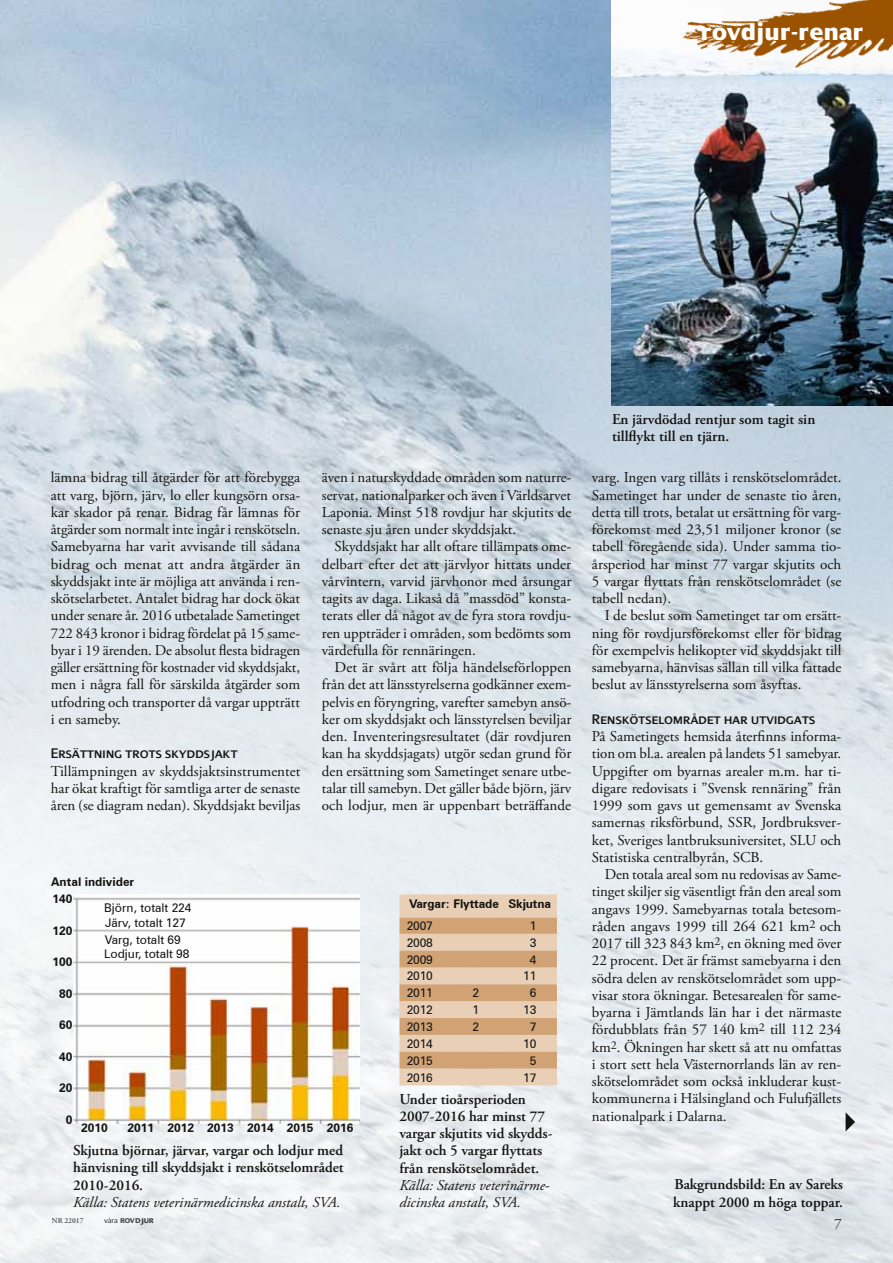
<style>
.page{position:relative;width:893px;height:1263px;background:#fff}
.page>*{position:absolute;margin:0;border:0;box-sizing:border-box;transform-origin:0 0}
.t1{font:24px "Dialog X Bold";color:#fff}
.t2{font:16.5px "Adobe Garamond Pro";color:#141412}
.t3{font:15px/17.2px "Adobe Garamond Pro";color:#141412;text-align:justify}
.t4{font:600 15px/17.2px "Adobe Garamond Pro";color:#141412}
.t5{font:italic 15px/17.2px "Adobe Garamond Pro";color:#141412}
.t6{font:15px "Dialog Small Caps";color:#141412}
.t7{font:12px/15.1px "Zurich BT";color:#141412}
.t8{font:700 12px/17.1px "Zurich BT";color:#141412}
.t9{font:7.5px "Dialog X Bold";letter-spacing:-.03em;color:#141412}
.t10{font:600 7.5px "Adobe Garamond Pro";color:#141412}
.s1{font-family:"Dialog"}
</style>
<div class="page">
<img style="left:0;top:0;width:893px;height:1263px">
<img style="left:73px;top:895px;width:287px;height:228px">
<img style="left:612px;top:0;width:281px;height:406px">
<img style="left:670px;top:0;width:223px;height:102px">
<svg style="left:399px;top:894px;width:158px;height:191px"></svg>
<svg style="left:846px;top:1112px;width:9px;height:19px"></svg>
<h1 class="t1" style="left:700px;top:20px;width:165px">rovdjur-renar</h1>
<p class="t3" style="left:51px;top:469px;width:251px">lämna bidrag till åtgärder för att förebygga att varg, björn, järv, lo eller kungsörn orsa&shy;kar skador på renar. Bidrag får lämnas för åtgärder som normalt inte ingår i renskötseln.<br>Samebyarna har varit avvisande till sådana bidrag och menat att andra åtgärder än skyddsjakt inte är möjliga att använda i ren&shy;skötselarbetet. Antalet bidrag har dock ökat under senare år. 2016 utbetalade Sametinget 722 843 kronor i bidrag fördelat på 15 same&shy;byar i 19 ärenden. De absolut flesta bidragen gäller ersättning för kostnader vid skyddsjakt, men i några fall för särskilda åtgärder som utfodring och transporter då vargar uppträtt i en sameby.</p>
<p class="t6" style="left:51px;top:745px;width:188px">Ersättning trots skyddsjakt</p>
<p class="t3" style="left:51px;top:763px;width:251px">Tillämpningen av skyddsjaktsinstrumentet har ökat kraftigt för samtliga arter de senaste åren (se diagram nedan). Skyddsjakt beviljas</p>
<p class="t3" style="left:322px;top:469px;width:251px">även i naturskyddade områden som naturre&shy;servat, nationalparker och även i Världsarvet Laponia. Minst 518 rovdjur har skjutits de senaste sju åren under skyddsjakt.</p>
<p class="t3" style="left:322px;top:538px;width:251px;text-indent:13px">Skyddsjakt har allt oftare tillämpats ome&shy;delbart efter det att järvlyor hittats under vårvintern, varvid järvhonor med årsungar tagits av daga. Likaså då ”massdöd” konsta&shy;terats eller då något av de fyra stora rovdju&shy;ren uppträder i områden, som bedömts som värdefulla för rennäringen.</p>
<p class="t3" style="left:322px;top:659px;width:251px;text-indent:13px">Det är svårt att följa händelseförloppen från det att länsstyrelserna godkänner exem&shy;pelvis en föryngring, varefter samebyn ansö&shy;ker om skyddsjakt och länsstyrelsen beviljar den. Inventeringsresultatet (där rovdjuren kan ha skyddsjagats) utgör sedan grund för den ersättning som Sametinget senare utbe&shy;talar till samebyn. Det gäller både björn, järv och lodjur, men är uppenbart beträffande</p>
<p class="t8" style="left:51px;top:873px;width:84px">Antal individer<br>140</p>
<p class="t8" style="left:52px;top:922px;width:21px">120</p>
<p class="t8" style="left:52px;top:953px;width:21px">100</p>
<p class="t8" style="left:59px;top:985px;width:15px">80</p>
<p class="t8" style="left:59px;top:1016px;width:15px">60</p>
<p class="t8" style="left:59px;top:1048px;width:15px">40</p>
<p class="t8" style="left:59px;top:1079px;width:15px">20</p>
<p class="t8" style="left:66px;top:1111px;width:8px">0</p>
<p class="t7" style="left:104px;top:900px;width:89px">Björn, totalt 224<br>Järv, totalt 127</p>
<p class="t7" style="left:104px;top:933px;width:87px;line-height:14.2px">Varg, totalt 69<br>Lodjur, totalt 98</p>
<p class="t8" style="left:81px;top:1119px;width:28px">2010</p>
<p class="t8" style="left:128px;top:1119px;width:227px">2011 2012 2013 2014 2015 2016</p>
<p class="t4" style="left:73px;top:1142px;width:272px;text-align:justify">Skjutna björnar, järvar, vargar och lodjur med hänvisning till skyddsjakt i renskötselområdet 2010-2016.</p>
<p class="t5" style="left:73px;top:1194px;width:269px">Källa: Statens veterinärmedicinska anstalt, SVA.</p>
<p class="t8" style="left:409px;top:895px;width:143px">Vargar: Flyttade Skjutna</p>
<p class="t7" style="left:407px;top:918px;width:28px">2007</p>
<p class="t7" style="left:530px;top:918px;width:8px">1</p>
<p class="t7" style="left:407px;top:935px;width:28px">2008</p>
<p class="t7" style="left:530px;top:935px;width:8px">3</p>
<p class="t7" style="left:407px;top:952px;width:28px">2009</p>
<p class="t7" style="left:530px;top:952px;width:8px">4</p>
<p class="t7" style="left:407px;top:968px;width:28px">2010</p>
<p class="t7" style="left:523px;top:968px;width:15px">11</p>
<p class="t7" style="left:407px;top:985px;width:28px">2011</p>
<p class="t7" style="left:473px;top:985px;width:8px">2</p>
<p class="t7" style="left:530px;top:985px;width:8px">6</p>
<p class="t7" style="left:407px;top:1002px;width:28px">2012</p>
<p class="t7" style="left:473px;top:1002px;width:8px">1</p>
<p class="t7" style="left:523px;top:1002px;width:15px">13</p>
<p class="t7" style="left:407px;top:1019px;width:28px">2013</p>
<p class="t7" style="left:473px;top:1019px;width:8px">2</p>
<p class="t7" style="left:530px;top:1019px;width:8px">7</p>
<p class="t7" style="left:407px;top:1036px;width:28px">2014</p>
<p class="t7" style="left:523px;top:1036px;width:15px">10</p>
<p class="t7" style="left:407px;top:1053px;width:28px">2015</p>
<p class="t7" style="left:530px;top:1053px;width:8px">5</p>
<p class="t7" style="left:407px;top:1070px;width:28px">2016</p>
<p class="t7" style="left:523px;top:1070px;width:15px">17</p>
<p class="t4" style="left:399px;top:1090px;width:155px">Under tioårsperioden<br>2007-2016 har minst 77 vargar skjutits vid skydds&shy;jakt och 5 vargar flyttats från renskötselområdet.</p>
<p class="t5" style="left:399px;top:1177px;width:152px">Källa: Statens veterinärme&shy;dicinska anstalt, SVA.</p>
<p class="t4" style="left:612px;top:410px;width:205px">En järvdödad rentjur som tagit sin tillflykt till en tjärn.</p>
<p class="t3" style="left:592px;top:469px;width:251px">varg. Ingen varg tillåts i renskötselområdet.<br>Sametinget har under de senaste tio åren, detta till trots, betalat ut ersättning för varg&shy;förekomst med 23,51 miljoner kronor (se tabell föregående sida). Under samma tio&shy;årsperiod har minst 77 vargar skjutits och 5 vargar flyttats från renskötselområdet (se tabell nedan).</p>
<p class="t3" style="left:592px;top:607px;width:251px;text-indent:13px">I de beslut som Sametinget tar om ersätt&shy;ning för rovdjursförekomst eller för bidrag för exempelvis helikopter vid skyddsjakt till samebyarna, hänvisas sällan till vilka fattade beslut av länsstyrelserna som åsyftas.</p>
<p class="t6" style="left:592px;top:711px;width:225px">Renskötselområdet har utvidgats</p>
<p class="t3" style="left:592px;top:728px;width:251px">På Sametingets hemsida återfinns informa&shy;tion om bl.a. arealen på landets 51 samebyar.<br>Uppgifter om byarnas arealer m.m. har ti&shy;digare redovisats i ”Svensk rennäring” från 1999 som gavs ut gemensamt av Svenska samernas riksförbund, SSR, Jordbruksver&shy;ket, Sveriges lantbruksuniversitet, SLU och Statistiska centralbyrån, SCB.</p>
<p class="t3" style="left:592px;top:866px;width:251px;text-indent:13px">Den totala areal som nu redovisas av Same&shy;tinget skiljer sig väsentligt från den areal som angavs 1999. Samebyarnas totala betesom&shy;råden angavs 1999 till 264 621 km<sup>2</sup> och 2017 till 323 843 km<sup>2</sup>, en ökning med över 22 procent. Det är främst samebyarna i den södra delen av renskötselområdet som upp&shy;visar stora ökningar. Betesarealen för same&shy;byarna i Jämtlands län har i det närmaste fördubblats från 57 140 km<sup>2</sup> till 112 234 km<sup>2</sup>. Ökningen har skett så att nu omfattas i stort sett hela Västernorrlands län av ren&shy;skötselområdet som också inkluderar kust&shy;kommunerna i Hälsingland och Fulufjällets nationalpark i Dalarna.</p>
<p class="t4" style="left:673px;top:1176px;width:171px">Bakgrundsbild: En av Sareks knappt 2000 m höga toppar.</p>
<p class="t10" style="left:52px;top:1216px;width:33px">Nr 22017</p>
<p class="t9" style="left:104px;top:1216px;width:51px"><span class="s1">våra</span> rovdjur</p>
<p class="t2" style="left:834px;top:1211px;width:9px">7</p>
</div>
